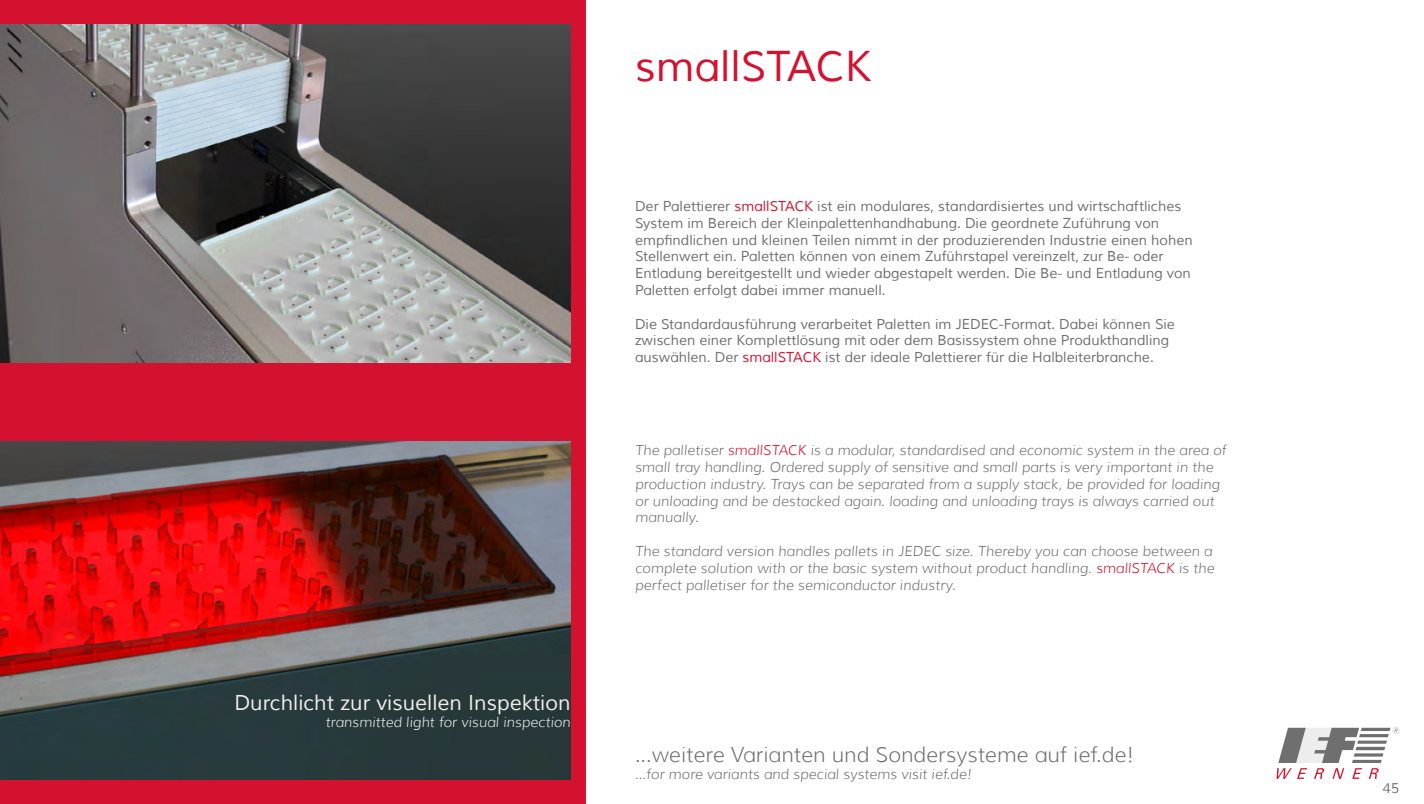
<style>
.page{position:relative;width:1424px;height:804px;background:#fff}
.page>*{position:absolute;margin:0;border:0;box-sizing:border-box;transform-origin:0 0}
.t1{font:42px "Muli";color:#d51130}
.t2{font:300 21px "Muli";color:#706f6f}
.t3{font:21px "Muli";color:#ededed}
.t4{font:14px/16.8px "Muli";color:#706f6f}
.t5{font:italic 300 14px/16.8px "Muli";color:#706f6f}
.t6{font:italic 300 14px "Muli";color:#ededed}
.s1{color:#d51130}
</style>
<div class="page">
<svg style="left:1276px;top:727px;width:123px;height:52px"></svg>
<div style="left:0;top:0;width:585px;height:804px;background:#d51130"></div>
<img style="left:0;top:25px;width:570px;height:337px">
<img style="left:0;top:441px;width:570px;height:338px">
<h2 class="t3" style="left:234px;top:690px;width:338px">Durchlicht zur visuellen Inspektion</h2>
<p class="t6" style="left:325px;top:713px;width:247px">transmitted light for visual inspection</p>
<h1 class="t1" style="left:635px;top:41px;width:238px">smallSTACK</h1>
<p class="t4" style="left:635px;top:198px;width:559px">Der Palettierer <span class="s1">smallSTACK</span> ist ein modulares, standardisiertes und wirtschaftliches System im Bereich der Kleinpalettenhandhabung. Die geordnete Zuführung von empfindlichen und kleinen Teilen nimmt in der produzierenden Industrie einen hohen Stellenwert ein. Paletten können von einem Zuführstapel vereinzelt, zur Be- oder Entladung bereitgestellt und wieder abgestapelt werden. Die Be- und Entladung von Paletten erfolgt dabei immer manuell.</p>
<p class="t4" style="left:635px;top:316px;width:541px">Die Standardausführung verarbeitet Paletten im JEDEC-Format. Dabei können Sie zwischen einer Komplettlösung mit oder dem Basissystem ohne Produkthandling auswählen. Der <span class="s1">smallSTACK</span> ist der ideale Palettierer für die Halbleiterbranche.</p>
<p class="t5" style="left:635px;top:442px;width:593px">The palletiser <span class="s1">smallSTACK</span> is a modular, standardised and economic system in the area of small tray handling. Ordered supply of sensitive and small parts is very important in the production industry. Trays can be separated from a supply stack, be provided for loading or unloading and be destacked again. loading and unloading trays is always carried out manually.</p>
<p class="t5" style="left:635px;top:543px;width:581px">The standard version handles pallets in JEDEC size. Thereby you can choose between a complete solution with or the basic system without product handling. <span class="s1">smallSTACK</span> is the perfect palletiser for the semiconductor industry.</p>
<h2 class="t2" style="left:635px;top:742px;width:501px">...weitere Varianten und Sondersysteme auf ief.de!</h2>
<p class="t5" style="left:635px;top:766px;width:338px">...for more variants and special systems visit ief.de!</p>
<p class="t4" style="left:1383px;top:779px;width:18px">45</p>
</div>
